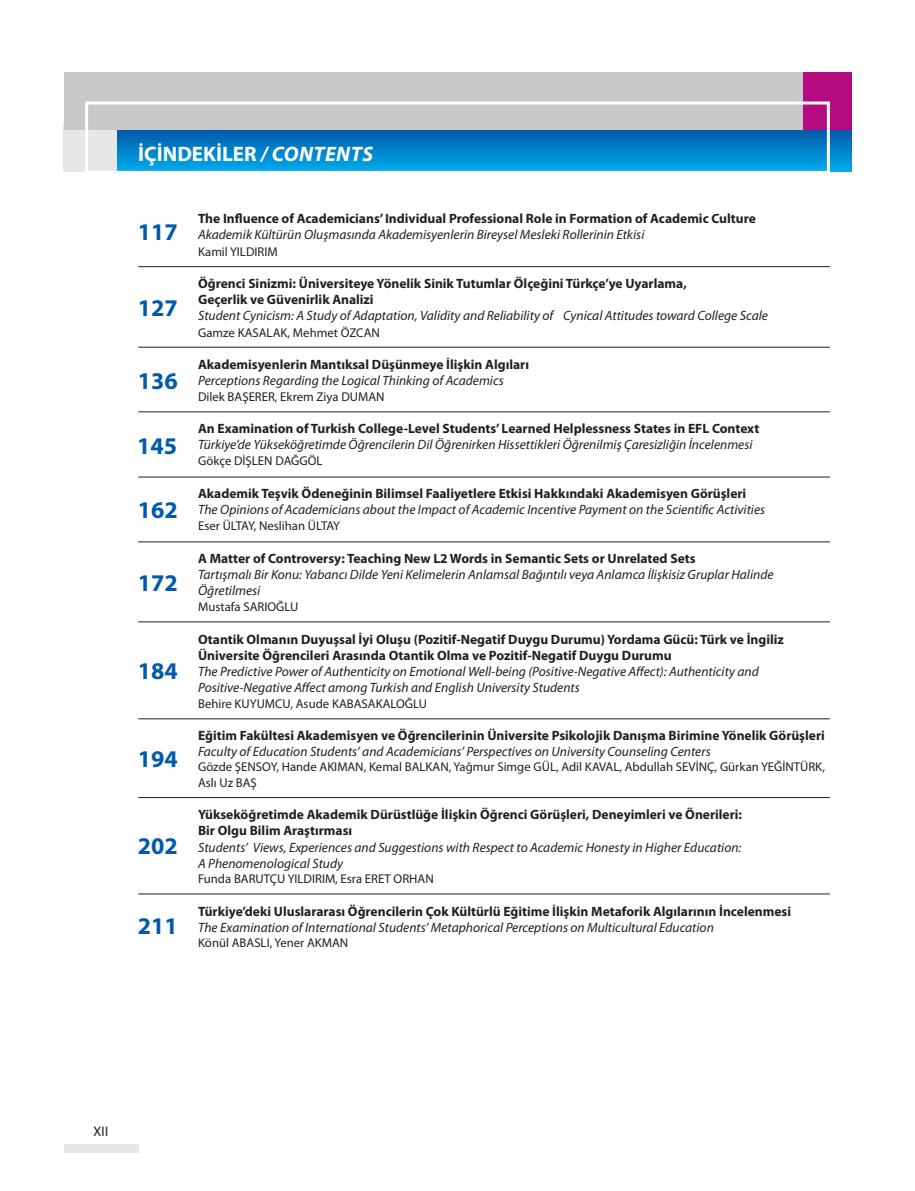
<style>
.page{position:relative;width:915px;height:1191px;background:#fff}
.page>*{position:absolute;margin:0;border:0;box-sizing:border-box;transform-origin:0 0}
.t1{font:700 24px "Myriad Pro";color:#015aaa}
.t2{font:700 21px "Myriad Pro";color:#fff}
.t3{font:15px "Calibri";color:#231f20}
.t4{font:italic 13.5px/16.2px "Myriad Pro";color:#231f20}
.t5{font:700 13.5px/16.2px "Myriad Pro";color:#231f20}
.t6{font:12.75px/15.3px "Myriad Pro";color:#231f20}
.s1{font-style:italic}
.s2{font-weight:400;font-style:italic}
.s3{font-weight:700;font-style:normal}
</style>
<div class="page">
<div style="left:64px;top:1144px;width:74px;height:8px;background:#e6e7e9"></div>
<div style="left:782px;top:72px;width:68px;height:59px;background:#b40c80"></div>
<div style="left:64px;top:72px;width:737px;height:57px;background:#c7c8ca"></div>
<div style="left:64px;top:123px;width:53px;height:49px;background:#e6e7e9"></div>
<div style="left:64px;top:74px;width:737px;height:56px;background:#c7c8ca"></div>
<div style="left:117px;top:130px;width:733px;height:42px;background:linear-gradient(to bottom,#005aa9,#04abeb)"></div>
<div style="left:85px;top:101px;width:744px;height:73px;border:3px solid #fff"></div>
<hr style="left:138px;top:347px;width:691px;height:1px;background:#231f20">
<hr style="left:138px;top:266px;width:691px;height:1px;background:#231f20">
<hr style="left:138px;top:411px;width:691px;height:1px;background:#231f20">
<hr style="left:138px;top:476px;width:691px;height:1px;background:#231f20">
<hr style="left:138px;top:541px;width:691px;height:1px;background:#231f20">
<hr style="left:138px;top:621px;width:691px;height:1px;background:#231f20">
<hr style="left:138px;top:797px;width:691px;height:1px;background:#231f20">
<hr style="left:138px;top:718px;width:691px;height:1px;background:#231f20">
<hr style="left:138px;top:893px;width:691px;height:1px;background:#231f20">
<p class="t2" style="left:138px;top:140px;width:236px">İÇİNDEKİLER <span class="s1">/ CONTENTS</span></p>
<p class="t1" style="left:138px;top:217px;width:41px">117</p>
<p class="t1" style="left:138px;top:292px;width:41px">127</p>
<p class="t1" style="left:138px;top:365px;width:41px">136</p>
<p class="t1" style="left:137px;top:430px;width:41px">145</p>
<p class="t1" style="left:138px;top:495px;width:41px">162</p>
<p class="t1" style="left:138px;top:567px;width:41px">172</p>
<p class="t1" style="left:138px;top:655px;width:41px">184</p>
<p class="t1" style="left:138px;top:743px;width:41px">194</p>
<p class="t1" style="left:138px;top:830px;width:41px">202</p>
<p class="t1" style="left:138px;top:910px;width:41px">211</p>
<p class="t5" style="left:198px;top:210px;width:559px">The Influence of Academicians’ Individual Professional Role in Formation of Academic Culture<br><span class="s2">Akademik Kültürün Oluşmasında Akademisyenlerin Bireysel Mesleki Rollerinin Etkisi</span></p>
<p class="t6" style="left:198px;top:243px;width:81px">Kamil YILDIRIM</p>
<p class="t5" style="left:198px;top:275px;width:571px">Öğrenci Sinizmi: Üniversiteye Yönelik Sinik Tutumlar Ölçeğini Türkçe’ye Uyarlama,<br>Geçerlik ve Güvenirlik Analizi<br><span class="s2">Student Cynicism: A Study of Adaptation, Validity and Reliability of Cynical Attitudes toward College Scale</span></p>
<p class="t6" style="left:198px;top:324px;width:183px">Gamze KASALAK, Mehmet ÖZCAN</p>
<p class="t5" style="left:198px;top:356px;width:332px">Akademisyenlerin Mantıksal Düşünmeye İlişkin Algıları<br><span class="s2">Perceptions Regarding the Logical Thinking of Academics</span></p>
<p class="t6" style="left:198px;top:388px;width:188px">Dilek BAŞERER, Ekrem Ziya DUMAN</p>
<p class="t4" style="left:198px;top:420px;width:562px"><span class="s3">An Examination of Turkish College-Level Students’ Learned Helplessness States in EFL Context<br></span>Türkiye’de Yükseköğretimde Öğrencilerin Dil Öğrenirken Hissettikleri Öğrenilmiş Çaresizliğin İncelenmesi</p>
<p class="t6" style="left:198px;top:453px;width:126px">Gökçe DİŞLEN DAĞGÖL</p>
<p class="t4" style="left:198px;top:485px;width:568px"><span class="s3">Akademik Teşvik Ödeneğinin Bilimsel Faaliyetlere Etkisi Hakkındaki Akademisyen Görüşleri<br></span>The Opinions of Academicians about the Impact of Academic Incentive Payment on the Scientific Activities</p>
<p class="t6" style="left:198px;top:518px;width:143px">Eser ÜLTAY, Neslihan ÜLTAY</p>
<p class="t4" style="left:198px;top:550px;width:576px"><span class="s3">A Matter of Controversy: Teaching New L2 Words in Semantic Sets or Unrelated Sets<br></span>Tartışmalı Bir Konu: Yabancı Dilde Yeni Kelimelerin Anlamsal Bağıntılı veya Anlamca İlişkisiz Gruplar Halinde<br>Öğretilmesi</p>
<p class="t6" style="left:198px;top:599px;width:102px">Mustafa SARIOĞLU</p>
<p class="t4" style="left:198px;top:631px;width:587px"><span class="s3">Otantik Olmanın Duyuşsal İyi Oluşu (Pozitif-Negatif Duygu Durumu) Yordama Gücü: Türk ve İngiliz Üniversite Öğrencileri Arasında Otantik Olma ve Pozitif-Negatif Duygu Durumu<br></span>The Predictive Power of Authenticity on Emotional Well-being (Positive-Negative Affect): Authenticity and Positive-Negative Affect among Turkish and English University Students</p>
<p class="t6" style="left:198px;top:695px;width:230px">Behire KUYUMCU, Asude KABASAKALOĞLU</p>
<p class="t5" style="left:198px;top:727px;width:628px">Eğitim Fakültesi Akademisyen ve Öğrencilerinin Üniversite Psikolojik Danışma Birimine Yönelik Görüşleri<br><span class="s2">Faculty of Education Students’ and Academicians’ Perspectives on University Counseling Centers</span></p>
<p class="t6" style="left:198px;top:759px;width:628px">Gözde ŞENSOY, Hande AKIMAN, Kemal BALKAN, Yağmur Simge GÜL, Adil KAVAL, Abdullah SEVİNÇ, Gürkan YEĞİNTÜRK,<br>Aslı Uz BAŞ</p>
<p class="t4" style="left:198px;top:806px;width:545px"><span class="s3">Yükseköğretimde Akademik Dürüstlüğe İlişkin Öğrenci Görüşleri, Deneyimleri ve Önerileri:<br>Bir Olgu Bilim Araştırması<br></span>Students’ Views, Experiences and Suggestions with Respect to Academic Honesty in Higher Education:<br>A Phenomenological Study</p>
<p class="t6" style="left:198px;top:871px;width:237px">Funda BARUTÇU YILDIRIM, Esra ERET ORHAN</p>
<p class="t5" style="left:198px;top:902px;width:594px">Türkiye’deki Uluslararası Öğrencilerin Çok Kültürlü Eğitime İlişkin Metaforik Algılarının İncelenmesi<br><span class="s2">The Examination of International Students’ Metaphorical Perceptions on Multicultural Education</span></p>
<p class="t6" style="left:198px;top:935px;width:152px">Könül ABASLI, Yener AKMAN</p>
<p class="t3" style="left:93px;top:1121px;width:17px">XII</p>
</div>
